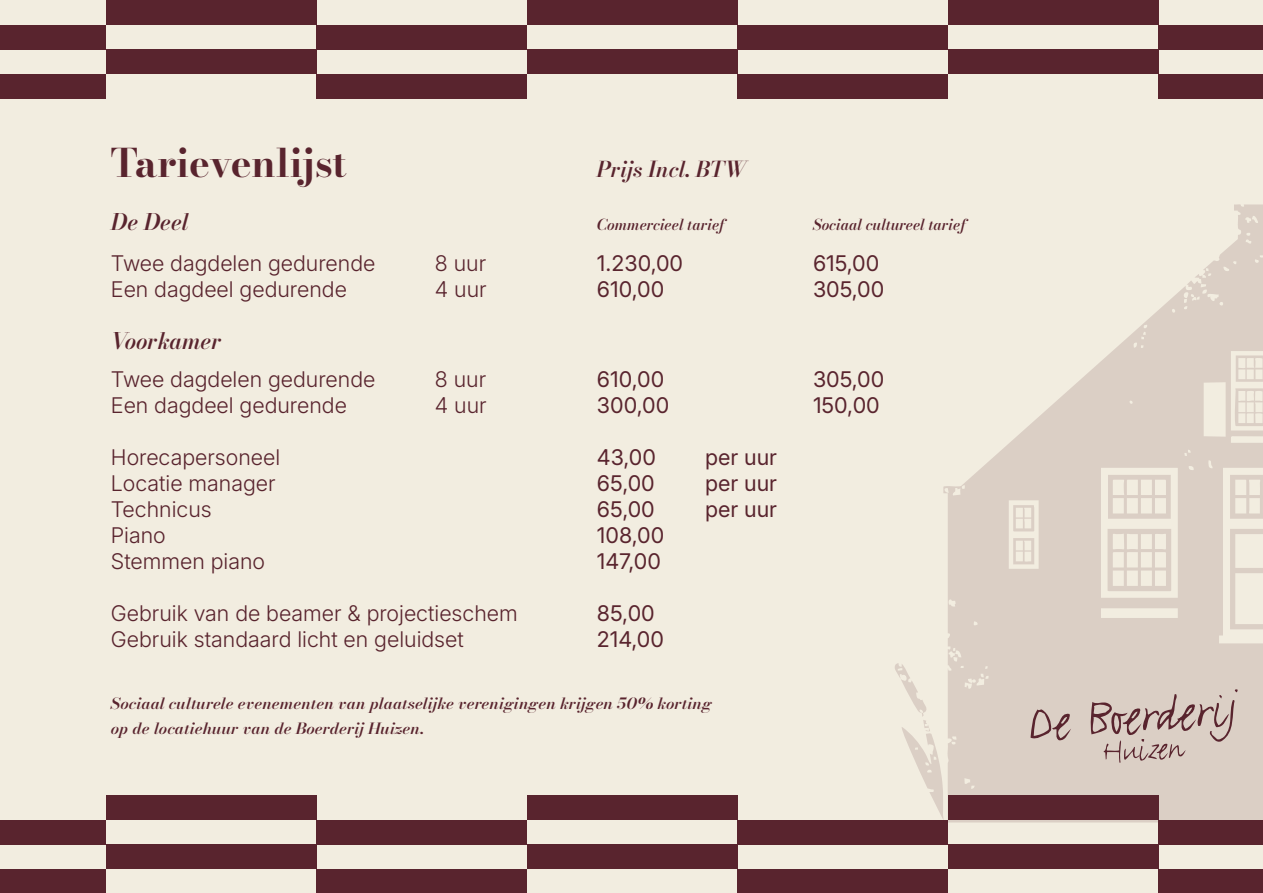
<style>
.page{position:relative;width:1263px;height:893px;background:#fff}
.page>*{position:absolute;margin:0;border:0;box-sizing:border-box;transform-origin:0 0}
.t1{font:700 39px "Bodoni Moda 18 pt";color:#59242e}
.t2{font:italic 600 22.5px "Bodoni Moda 18 pt";color:#59242e}
.t3{font:300 21.6px "Inter 18 pt";color:#59242e}
.t4{font:21.6px "Inter 18 pt";color:#59242e}
.t5{font:italic 600 21.6px "Bodoni Moda 18 pt";color:#59242e}
.t6{font:italic 600 15.3px "Bodoni Moda 18 pt";color:#59242e;scale:1.08 1}
.t7{font:italic 600 15px "Bodoni Moda 18 pt";color:#59242e}
</style>
<div class="page">
<div style="left:1px;top:1px;width:1262px;height:892px;background:#f2ede0"></div>
<div style="left:106px;top:1px;width:210px;height:24px;background:#59242e"></div>
<div style="left:316px;top:25px;width:105px;height:25px;background:#59242e"></div>
<div style="left:1px;top:25px;width:105px;height:25px;background:#59242e"></div>
<div style="left:106px;top:50px;width:210px;height:24px;background:#59242e"></div>
<div style="left:316px;top:74px;width:105px;height:25px;background:#59242e"></div>
<div style="left:1px;top:74px;width:105px;height:25px;background:#59242e"></div>
<div style="left:527px;top:1px;width:210px;height:24px;background:#59242e"></div>
<div style="left:737px;top:25px;width:105px;height:25px;background:#59242e"></div>
<div style="left:421px;top:25px;width:106px;height:25px;background:#59242e"></div>
<div style="left:527px;top:50px;width:210px;height:24px;background:#59242e"></div>
<div style="left:737px;top:74px;width:105px;height:25px;background:#59242e"></div>
<div style="left:421px;top:74px;width:106px;height:25px;background:#59242e"></div>
<div style="left:948px;top:1px;width:210px;height:24px;background:#59242e"></div>
<div style="left:1158px;top:25px;width:105px;height:25px;background:#59242e"></div>
<div style="left:842px;top:25px;width:106px;height:25px;background:#59242e"></div>
<div style="left:948px;top:50px;width:210px;height:24px;background:#59242e"></div>
<div style="left:1158px;top:74px;width:105px;height:25px;background:#59242e"></div>
<div style="left:842px;top:74px;width:106px;height:25px;background:#59242e"></div>
<div style="left:106px;top:795px;width:210px;height:25px;background:#59242e"></div>
<div style="left:316px;top:820px;width:105px;height:24px;background:#59242e"></div>
<div style="left:1px;top:820px;width:105px;height:24px;background:#59242e"></div>
<div style="left:106px;top:844px;width:210px;height:25px;background:#59242e"></div>
<div style="left:316px;top:869px;width:105px;height:24px;background:#59242e"></div>
<div style="left:1px;top:869px;width:105px;height:24px;background:#59242e"></div>
<div style="left:527px;top:795px;width:210px;height:25px;background:#59242e"></div>
<div style="left:737px;top:820px;width:105px;height:24px;background:#59242e"></div>
<div style="left:421px;top:820px;width:106px;height:24px;background:#59242e"></div>
<div style="left:527px;top:844px;width:210px;height:25px;background:#59242e"></div>
<div style="left:737px;top:869px;width:105px;height:24px;background:#59242e"></div>
<div style="left:421px;top:869px;width:106px;height:24px;background:#59242e"></div>
<div style="left:1158px;top:820px;width:105px;height:24px;background:#59242e"></div>
<div style="left:842px;top:820px;width:106px;height:24px;background:#59242e"></div>
<div style="left:948px;top:844px;width:210px;height:25px;background:#59242e"></div>
<div style="left:1158px;top:869px;width:105px;height:24px;background:#59242e"></div>
<div style="left:842px;top:869px;width:106px;height:24px;background:#59242e"></div>
<svg style="left:943px;top:204px;width:320px;height:618px;fill:#dbcfc5"></svg>
<svg style="left:895px;top:663px;width:49px;height:157px"></svg>
<svg style="left:1230px;top:529px;width:33px;height:100px"></svg>
<svg style="left:1230px;top:475px;width:33px;height:44px"></svg>
<svg style="left:1107px;top:529px;width:64px;height:62px"></svg>
<svg style="left:1108px;top:475px;width:63px;height:44px"></svg>
<svg style="left:1234px;top:388px;width:29px;height:38px"></svg>
<svg style="left:1236px;top:355px;width:27px;height:27px"></svg>
<svg style="left:1013px;top:538px;width:21px;height:26px"></svg>
<svg style="left:1013px;top:505px;width:21px;height:26px"></svg>
<svg style="left:1009px;top:677px;width:229px;height:86px;background:#cebeb6"></svg>
<p class="t1" style="left:111px;top:136px;width:237px">Tarievenlijst</p>
<p class="t5" style="left:597px;top:154px;width:151px">Prijs Incl. BTW</p>
<p class="t2" style="left:111px;top:206px;width:79px">De Deel</p>
<p class="t7" style="left:597px;top:214px;width:129px">Commercieel tarief</p>
<p class="t7" style="left:813px;top:214px;width:155px">Sociaal cultureel tarief</p>
<p class="t3" style="left:111px;top:247px;width:266px">Twee dagdelen gedurende</p>
<p class="t3" style="left:435px;top:247px;width:53px">8 uur</p>
<p class="t4" style="left:597px;top:247px;width:88px">1.230,00</p>
<p class="t4" style="left:813px;top:247px;width:68px">615,00</p>
<p class="t3" style="left:111px;top:273px;width:237px">Een dagdeel gedurende</p>
<p class="t3" style="left:435px;top:273px;width:53px">4 uur</p>
<p class="t4" style="left:597px;top:273px;width:69px">610,00</p>
<p class="t4" style="left:813px;top:273px;width:73px">305,00</p>
<p class="t2" style="left:111px;top:326px;width:112px">Voorkamer</p>
<p class="t3" style="left:111px;top:364px;width:266px">Twee dagdelen gedurende</p>
<p class="t3" style="left:435px;top:364px;width:53px">8 uur</p>
<p class="t4" style="left:597px;top:363px;width:69px">610,00</p>
<p class="t4" style="left:813px;top:363px;width:73px">305,00</p>
<p class="t3" style="left:111px;top:389px;width:237px">Een dagdeel gedurende</p>
<p class="t3" style="left:435px;top:389px;width:53px">4 uur</p>
<p class="t4" style="left:597px;top:389px;width:74px">300,00</p>
<p class="t4" style="left:813px;top:389px;width:68px">150,00</p>
<p class="t3" style="left:111px;top:441px;width:171px">Horecapersoneel</p>
<p class="t4" style="left:597px;top:441px;width:61px">43,00</p>
<p class="t4" style="left:705px;top:441px;width:74px">per uur</p>
<p class="t3" style="left:111px;top:467px;width:166px">Locatie manager</p>
<p class="t4" style="left:597px;top:467px;width:59px">65,00</p>
<p class="t4" style="left:705px;top:467px;width:74px">per uur</p>
<p class="t3" style="left:111px;top:493px;width:102px">Technicus</p>
<p class="t4" style="left:597px;top:493px;width:59px">65,00</p>
<p class="t4" style="left:705px;top:493px;width:74px">per uur</p>
<p class="t3" style="left:111px;top:519px;width:56px">Piano</p>
<p class="t4" style="left:597px;top:519px;width:69px">108,00</p>
<p class="t3" style="left:111px;top:545px;width:156px">Stemmen piano</p>
<p class="t4" style="left:597px;top:545px;width:65px">147,00</p>
<p class="t3" style="left:111px;top:597px;width:408px">Gebruik van de beamer &amp; projectieschem</p>
<p class="t4" style="left:597px;top:597px;width:59px">85,00</p>
<p class="t3" style="left:111px;top:623px;width:354px">Gebruik standaard licht en geluidset</p>
<p class="t4" style="left:597px;top:623px;width:69px">214,00</p>
<p class="t6" style="left:111px;top:692px;width:558px">Sociaal culturele evenementen van plaatselijke verenigingen krijgen 50% korting</p>
<p class="t6" style="left:111px;top:718px;width:291px">op de locatiehuur van de Boerderij Huizen.</p>
</div>
